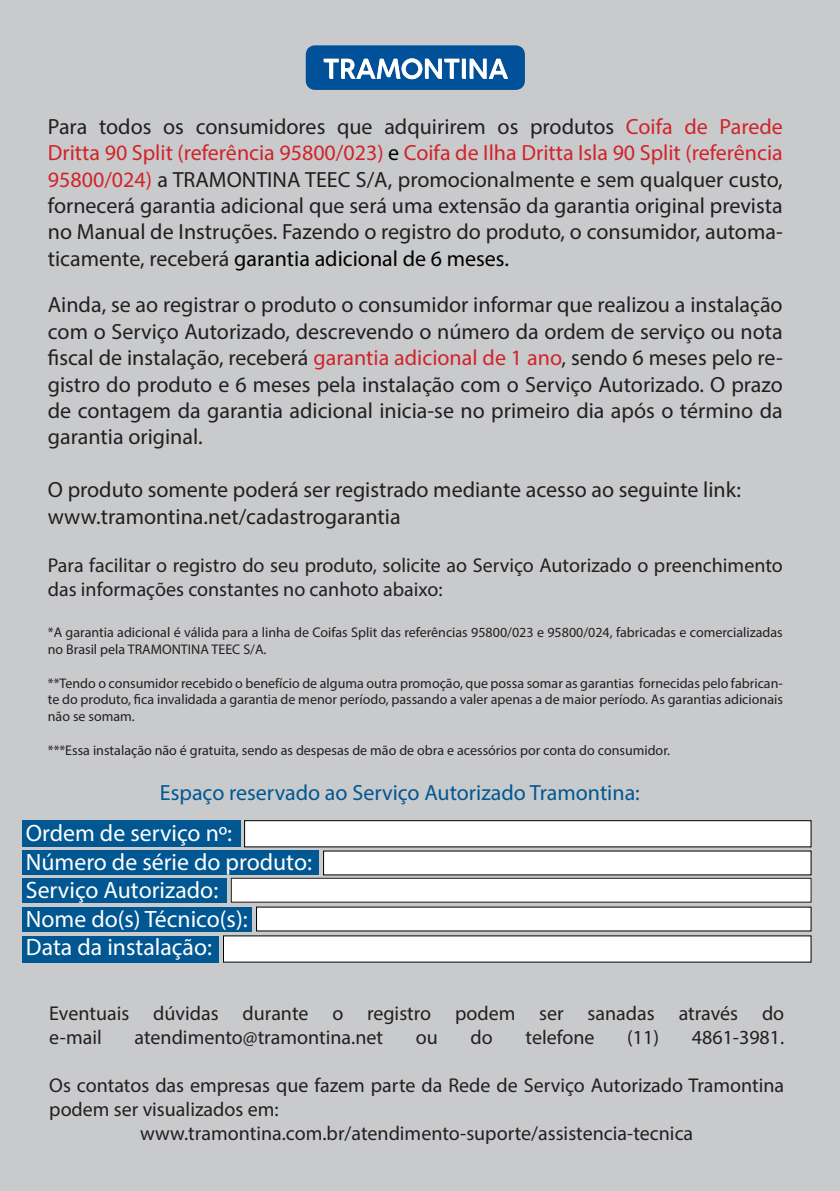
<style>
.page{position:relative;width:840px;height:1191px;background:#fff}
.page>*{position:absolute;margin:0;border:0;box-sizing:border-box;transform-origin:0 0}
.t1{font:23.8px "Myriad Pro";color:#fff}
.t2{font:22px/26.4px "Myriad Pro";color:#231f20;text-align:justify}
.t3{font:22px "Myriad Pro";color:#015792}
.t4{font:20px/24px "Myriad Pro";color:#231f20}
.t5{font:14px/16.8px "Myriad Pro";color:#231f20}
.s1{color:#d1232a}
.s2{color:#000}
</style>
<div class="page">
<div style="left:0;top:0;width:839px;height:1191px;background:#c9cacc"></div>
<div style="left:22px;top:820px;width:219px;height:27px;background:#015792"></div>
<div style="left:244px;top:820px;width:566px;height:27px;background:#fff;border:1px solid #000"></div>
<div style="left:22px;top:850px;width:297px;height:25px;background:#015792"></div>
<div style="left:323px;top:850px;width:487px;height:25px;background:#fff"></div>
<div style="left:22px;top:878px;width:205px;height:24px;background:#015792"></div>
<div style="left:231px;top:878px;width:579px;height:24px;background:#fff"></div>
<div style="left:231px;top:878px;width:579px;height:24px;border:1px solid #231f20"></div>
<div style="left:256px;top:907px;width:554px;height:24px;background:#fff"></div>
<div style="left:223px;top:935px;width:587px;height:27px;background:#fff"></div>
<div style="left:22px;top:907px;width:229px;height:24px;background:#015792"></div>
<div style="left:22px;top:936px;width:197px;height:26px;background:#015792"></div>
<svg style="left:305px;top:45px;width:219px;height:44px;background:#3373ad"></svg>
<p class="t2" style="left:48px;top:113px;width:736px">Para todos os consumidores que adquirirem os produtos <span class="s1">Coifa de Parede</span></p>
<p class="t2" style="left:48px;top:139px;width:736px"><span class="s1">Dritta 90 Split (referência 95800/023)</span> <span class="s2">e</span> <span class="s1">Coifa de Ilha Dritta Isla 90 Split (referência 95800/024)</span> a TRAMONTINA TEEC S/A, promocionalmente e sem qualquer custo, fornecerá garantia adicional que será uma extensão da garantia original prevista no Manual de Instruções. Fazendo o registro do produto, o consumidor, automa&shy;ticamente, receberá <span class="s2">garantia adicional de 6 meses.</span></p>
<p class="t2" style="left:48px;top:291px;width:736px">Ainda, se ao registrar o produto o consumidor informar que realizou a instalação com o Serviço Autorizado, descrevendo o número da ordem de serviço ou nota fiscal de instalação, receberá <span class="s1">garantia adicional de 1 ano</span>, sendo 6 meses pelo re&shy;gistro do produto e 6 meses pela instalação com o Serviço Autorizado. O prazo de contagem da garantia adicional inicia-se no primeiro dia após o término da garantia original.</p>
<p class="t2" style="left:48px;top:476px;width:694px">O produto somente poderá ser registrado mediante acesso ao seguinte link:</p>
<p class="t2" style="left:48px;top:502px;width:354px">www.tramontina.net/cadastrogarantia</p>
<p class="t4" style="left:48px;top:552px;width:736px">Para facilitar o registro do seu produto, solicite ao Serviço Autorizado o preenchimento das informações constantes no canhoto abaixo:</p>
<p class="t5" style="left:48px;top:624px;width:736px">*A garantia adicional é válida para a linha de Coifas Split das referências 95800/023 e 95800/024, fabricadas e comercializadas no Brasil pela TRAMONTINA TEEC S/A.</p>
<p class="t5" style="left:48px;top:674px;width:736px;text-align:justify">**Tendo o consumidor recebido o benefício de alguma outra promoção, que possa somar as garantias fornecidas pelo fabrican&shy;te do produto, fica invalidada a garantia de menor período, passando a valer apenas a de maior período. As garantias adicionais não se somam.</p>
<p class="t5" style="left:48px;top:741px;width:623px">***Essa instalação não é gratuita, sendo as despesas de mão de obra e acessórios por conta do consumidor.</p>
<p class="t3" style="left:160px;top:779px;width:481px">Espaço reservado ao Serviço Autorizado Tramontina:</p>
<p class="t1" style="left:26px;top:818px;width:208px">Ordem de serviço nº:</p>
<p class="t1" style="left:26px;top:847px;width:287px">Número de série do produto:</p>
<p class="t1" style="left:26px;top:875px;width:194px">Serviço Autorizado:</p>
<p class="t1" style="left:26px;top:904px;width:223px">Nome do(s) Técnico(s):</p>
<p class="t1" style="left:26px;top:932px;width:188px">Data da instalação:</p>
<p class="t4" style="left:49px;top:1000px;width:736px">Eventuais dúvidas durante o registro podem ser sanadas através do e-mail</p>
<p class="t4" style="left:134px;top:1024px;width:250px">atendimento@tramontina.net</p>
<p class="t4" style="left:415px;top:1024px;width:24px">ou</p>
<p class="t4" style="left:470px;top:1024px;width:24px">do</p>
<p class="t4" style="left:525px;top:1024px;width:70px">telefone</p>
<p class="t4" style="left:627px;top:1024px;width:33px">(11)</p>
<p class="t4" style="left:691px;top:1024px;width:94px">4861-3981.</p>
<p class="t4" style="left:49px;top:1072px;width:736px">Os contatos das empresas que fazem parte da Rede de Serviço Autorizado Tramontina podem ser visualizados em:</p>
<p class="t4" style="left:140px;top:1120px;width:554px">www.tramontina.com.br/atendimento-suporte/assistencia-tecnica</p>
</div>
